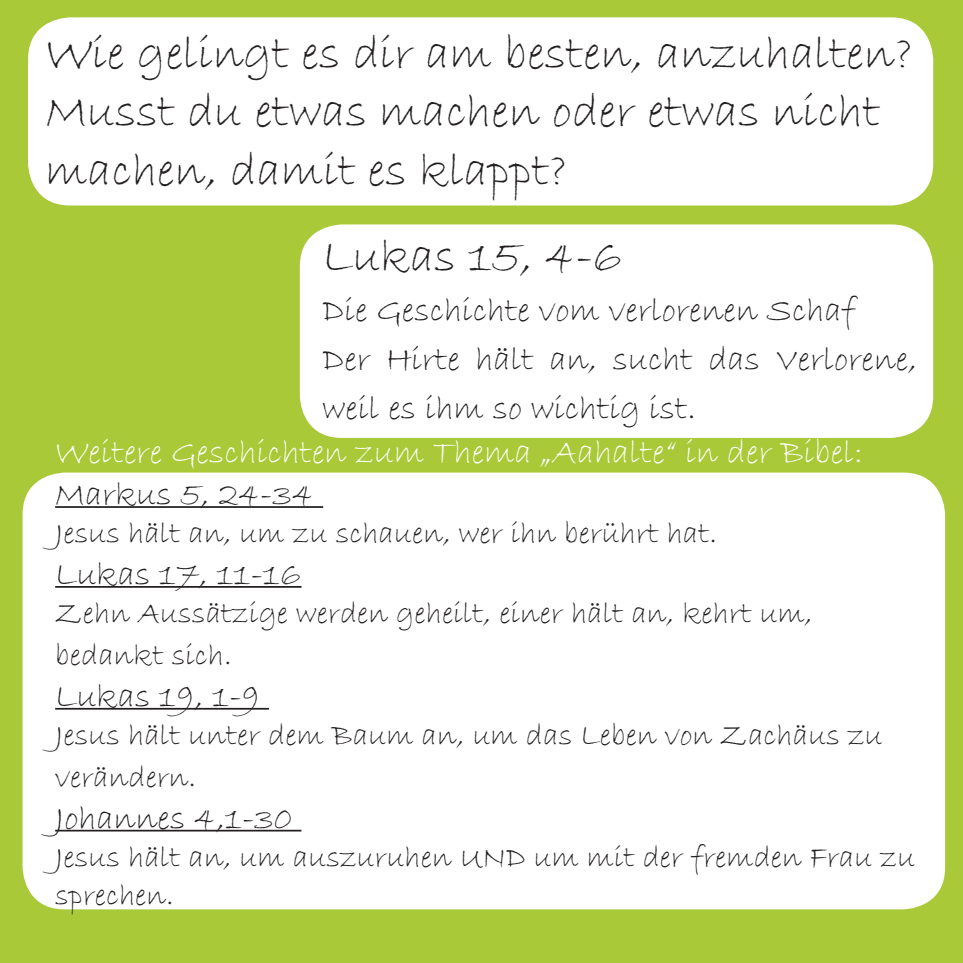
<style>
.page{position:relative;width:963px;height:963px;background:#fff}
.page>*{position:absolute;margin:0;border:0;box-sizing:border-box;transform-origin:0 0}
.Rückentext{font:49px/58.8px "Bradley Hand ITC";color:#231f20}
.Rückentext-2{font:35px/49px "Bradley Hand ITC";color:#231f20}
.t1{font:35px "Bradley Hand ITC";color:#fff}
.t2{font:31.5px/42px "Bradley Hand ITC";color:#231f20}
</style>
<div class="page">
<div style="left:0;top:0;width:962px;height:962px;background:#a9c938"></div>
<div style="left:300px;top:224px;width:633px;height:214px;background:#fff;border-radius:42px"></div>
<div style="left:28px;top:17px;width:905px;height:188px;background:#fff;border-radius:42px"></div>
<div style="left:23px;top:472px;width:922px;height:437px;background:#fff;border-radius:42px"></div>
<hr style="left:55px;top:506px;width:268px;height:2px;background:#231f20">
<hr style="left:55px;top:586px;width:246px;height:1px;background:#231f20">
<hr style="left:55px;top:707px;width:214px;height:2px;background:#231f20">
<hr style="left:55px;top:829px;width:246px;height:2px;background:#231f20">
<p class="Rückentext" style="left:45px;top:24px;width:869px">Wie gelingt es dir am besten, anzuhalten?<br>Musst du etwas machen oder etwas nicht machen, damit es klappt?</p>
<p class="Rückentext" style="left:322px;top:228px;width:301px">Lukas 15, 4-6</p>
<p class="Rückentext-2" style="left:322px;top:286px;width:534px">Die Geschichte vom verlorenen Schaf</p>
<p class="Rückentext-2" style="left:322px;top:335px;width:596px">Der Hirte hält an, sucht das Verlorene, weil es ihm so wichtig ist.</p>
<p class="t1" style="left:55px;top:430px;width:809px">Weitere Geschichten zum Thema „Aahalte“ in der Bibel:</p>
<p class="Rückentext-2" style="left:55px;top:470px;width:260px">Markus 5, 24-34</p>
<p class="t2" style="left:55px;top:513px;width:663px">Jesus hält an, um zu schauen, wer ihn berührt hat.</p>
<p class="Rückentext-2" style="left:55px;top:550px;width:248px">Lukas 17, 11-16</p>
<p class="t2" style="left:55px;top:592px;width:759px">Zehn Aussätzige werden geheilt, einer hält an, kehrt um, bedankt sich.</p>
<p class="Rückentext-2" style="left:55px;top:672px;width:206px">Lukas 19, 1-9</p>
<p class="t2" style="left:55px;top:714px;width:829px">Jesus hält unter dem Baum an, um das Leben von Zachäus zu verändern.</p>
<p class="Rückentext-2" style="left:55px;top:794px;width:239px">Johannes 4,1-30</p>
<p class="t2" style="left:55px;top:838px;width:861px;line-height:37.8px">Jesus hält an, um auszuruhen UND um mit der fremden Frau zu sprechen.</p>
</div>
